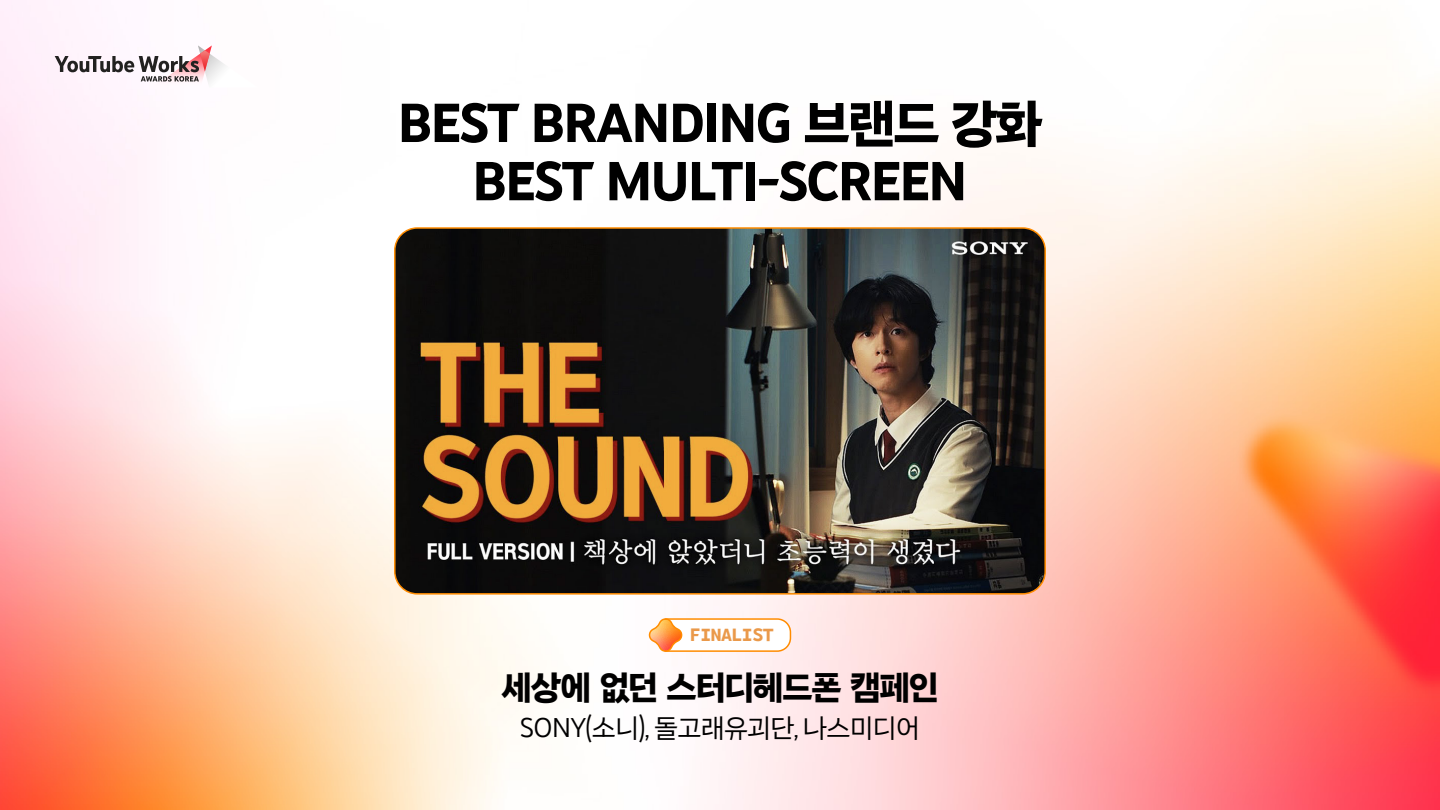
<style>
.page{position:relative;width:1440px;height:810px;background:#fff}
.page>*{position:absolute;margin:0;border:0;box-sizing:border-box;transform-origin:0 0}
.t1{font:700 56.25px/58.3px "You Tube Sans 48 pt";letter-spacing:-.04em;color:#000;text-align:center}
.t2{font:700 35.78px "You Tube Sans 48 pt";letter-spacing:-.045em;color:#000}
.t3{font:27.83px "You Tube Sans 48 pt";letter-spacing:-.025em;color:#000}
.t4{font:800 18.23px "You Tube Sans Mono";letter-spacing:-.03em;color:#ea994a}
.s1{font-size:54.75px}
</style>
<div class="page">
<img style="left:0;top:0;width:1440px;height:810px">
<svg style="left:646px;top:618px;width:146px;height:36px"></svg>
<svg style="left:55px;top:45px;width:203px;height:43px"></svg>
<img style="left:395px;top:228px;width:650px;height:366px">
<div style="left:394px;top:227px;width:652px;height:368px;border:2px solid #ff8c00;border-radius:22px"></div>
<p class="t1" style="left:397px;top:93px;width:646px">BEST BRANDING <span class="s1">브랜드 강화<br></span>BEST MULTI-SCREEN</p>
<p class="t4" style="left:690px;top:620px;width:85px">FINALIST</p>
<p class="t2" style="left:501px;top:666px;width:439px">세상에 없던 스터디헤드폰 캠페인</p>
<p class="t3" style="left:520px;top:711px;width:402px">SONY(소니), 돌고래유괴단, 나스미디어</p>
</div>
